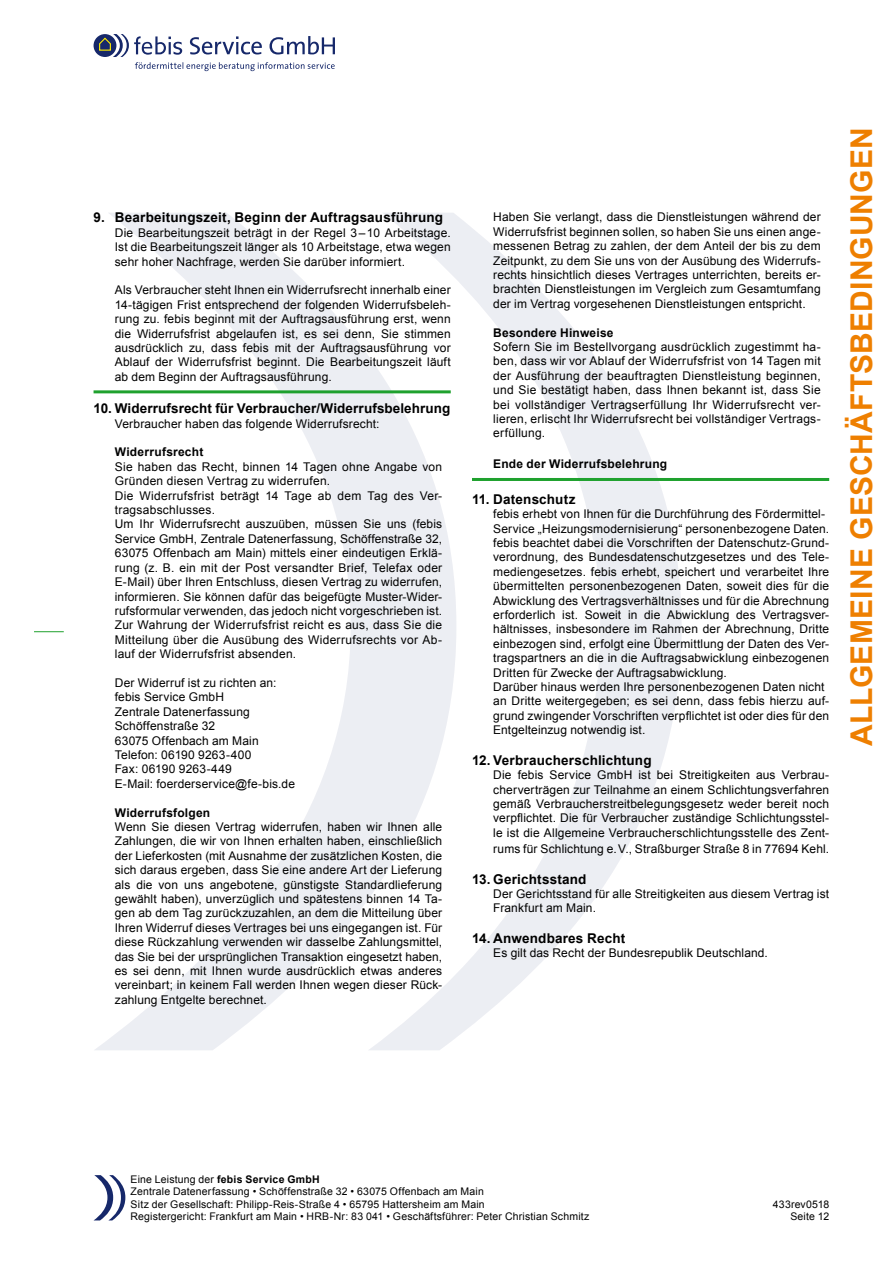
<style>
.page{position:relative;width:893px;height:1263px;background:#fff}
.page>*{position:absolute;margin:0;border:0;box-sizing:border-box;transform-origin:0 0}
.t1{font:700 30px "Arial";letter-spacing:.005em;color:#ee7f00}
.Überschrift{font:700 13.5px "Arial";letter-spacing:.01em;color:#000}
.Fliesstext{font:700 13.5px "Arial";letter-spacing:.015em;color:#000}
.Fliesstext-2{font:12px/14.4px "Arial";letter-spacing:.01em;color:#000;text-align:justify}
.Fliesstext-3{font:700 12px "Arial";letter-spacing:.02em;color:#000}
.t2{font:10.5px/12.6px "Arial";letter-spacing:.015em;color:#000;text-align:right}
.s1{font-weight:700}
</style>
<div class="page">
<div style="left:94px;top:34px;width:22px;height:23px;background:#16286a;border-radius:50%"></div>
<svg style="left:98px;top:34px;width:237px;height:37px"></svg>
<svg style="left:94px;top:1175px;width:31px;height:45px"></svg>
<svg style="left:94px;top:213px;width:274px;height:837px"></svg>
<svg style="left:368px;top:213px;width:314px;height:837px"></svg>
<hr style="left:472px;top:478px;width:357px;height:3px;background:#1fa12e">
<hr style="left:94px;top:390px;width:357px;height:3px;background:#1fa12e">
<hr style="left:34px;top:631px;width:30px;height:1px;background:#1fa12e">
<p class="Überschrift" style="left:94px;top:209px;width:351px">9. Bearbeitungszeit, Beginn der Auftragsausführung</p>
<p class="Fliesstext-2" style="left:115px;top:226px;width:337px">Die Bearbeitungszeit beträgt in der Regel 3–10 Arbeitstage.<br>Ist die Bearbeitungszeit länger als 10 Arbeitstage, etwa wegen sehr hoher Nachfrage, werden Sie darüber informiert.</p>
<p class="Fliesstext-2" style="left:115px;top:283px;width:337px">Als Verbraucher steht Ihnen ein Widerrufsrecht innerhalb einer 14-tägigen Frist entsprechend der folgenden Widerrufsbeleh&shy;rung zu. febis beginnt mit der Auftragsausführung erst, wenn die Widerrufsfrist abgelaufen ist, es sei denn, Sie stimmen ausdrücklich zu, dass febis mit der Auftragsausführung vor Ablauf der Widerrufsfrist beginnt. Die Bearbeitungszeit läuft ab dem Beginn der Auftragsausführung.</p>
<p class="Überschrift" style="left:94px;top:399px;width:358px">10. Widerrufsrecht für Verbraucher/Widerrufsbelehrung</p>
<p class="Fliesstext-2" style="left:115px;top:416px;width:266px">Verbraucher haben das folgende Widerrufsrecht:</p>
<p class="Fliesstext-3" style="left:115px;top:444px;width:90px">Widerrufsrecht</p>
<p class="Fliesstext-2" style="left:115px;top:460px;width:329px">Sie haben das Recht, binnen 14 Tagen ohne Angabe von<br>Gründen diesen Vertrag zu widerrufen.</p>
<p class="Fliesstext-2" style="left:115px;top:488px;width:329px">Die Widerrufsfrist beträgt 14 Tage ab dem Tag des Ver&shy;tragsabschlusses.</p>
<p class="Fliesstext-2" style="left:115px;top:517px;width:329px">Um Ihr Widerrufsrecht auszuüben, müssen Sie uns (febis Service GmbH, Zentrale Datenerfassung, Schöffenstraße 32, 63075 Offenbach am Main) mittels einer eindeutigen Erklä&shy;rung (z. B. ein mit der Post versandter Brief, Telefax oder E-Mail) über Ihren Entschluss, diesen Vertrag zu widerrufen, informieren. Sie können dafür das beigefügte Muster-Wider&shy;rufsformular verwenden, das jedoch nicht vorgeschrieben ist.</p>
<p class="Fliesstext-2" style="left:115px;top:618px;width:329px">Zur Wahrung der Widerrufsfrist reicht es aus, dass Sie die Mitteilung über die Ausübung des Widerrufsrechts vor Ab&shy;lauf der Widerrufsfrist absenden.</p>
<p class="Fliesstext-2" style="left:115px;top:676px;width:163px">Der Widerruf ist zu richten an:</p>
<p class="Fliesstext-2" style="left:115px;top:690px;width:111px">febis Service GmbH</p>
<p class="Fliesstext-2" style="left:115px;top:704px;width:137px">Zentrale Datenerfassung</p>
<p class="Fliesstext-2" style="left:115px;top:719px;width:102px">Schöffenstraße 32</p>
<p class="Fliesstext-2" style="left:115px;top:733px;width:145px">63075 Offenbach am Main</p>
<p class="Fliesstext-2" style="left:115px;top:748px;width:138px">Telefon: 06190 9263-400</p>
<p class="Fliesstext-2" style="left:115px;top:762px;width:119px">Fax: 06190 9263-449</p>
<p class="Fliesstext-2" style="left:115px;top:776px;width:182px">E-Mail: foerderservice@fe-bis.de</p>
<p class="Fliesstext-3" style="left:115px;top:804px;width:97px">Widerrufsfolgen</p>
<p class="Fliesstext-2" style="left:115px;top:820px;width:329px">Wenn Sie diesen Vertrag widerrufen, haben wir Ihnen alle Zahlungen, die wir von Ihnen erhalten haben, einschließlich der Lieferkosten (mit Ausnahme der zusätzlichen Kosten, die sich daraus ergeben, dass Sie eine andere Art der Lieferung als die von uns angebotene, günstigste Standardlieferung gewählt haben), unverzüglich und spätestens binnen 14 Ta&shy;gen ab dem Tag zurückzuzahlen, an dem die Mitteilung über Ihren Widerruf dieses Vertrages bei uns eingegangen ist. Für diese Rückzahlung verwenden wir dasselbe Zahlungsmittel, das Sie bei der ursprünglichen Transaktion eingesetzt haben, es sei denn, mit Ihnen wurde ausdrücklich etwas anderes vereinbart; in keinem Fall werden Ihnen wegen dieser Rück&shy;zahlung Entgelte berechnet.</p>
<p class="Fliesstext-2" style="left:493px;top:210px;width:329px">Haben Sie verlangt, dass die Dienstleistungen während der Widerrufsfrist beginnen sollen, so haben Sie uns einen ange&shy;messenen Betrag zu zahlen, der dem Anteil der bis zu dem Zeitpunkt, zu dem Sie uns von der Ausübung des Widerrufs&shy;rechts hinsichtlich dieses Vertrages unterrichten, bereits er&shy;brachten Dienstleistungen im Vergleich zum Gesamtumfang der im Vertrag vorgesehenen Dienstleistungen entspricht.</p>
<p class="Fliesstext-3" style="left:493px;top:324px;width:122px">Besondere Hinweise</p>
<p class="Fliesstext-2" style="left:493px;top:340px;width:329px">Sofern Sie im Bestellvorgang ausdrücklich zugestimmt ha&shy;ben, dass wir vor Ablauf der Widerrufsfrist von 14 Tagen mit der Ausführung der beauftragten Dienstleistung beginnen, und Sie bestätigt haben, dass Ihnen bekannt ist, dass Sie bei vollständiger Vertragserfüllung Ihr Widerrufsrecht ver&shy;lieren, erlischt Ihr Widerrufsrecht bei vollständiger Vertrags&shy;erfüllung.</p>
<p class="Fliesstext-3" style="left:493px;top:456px;width:176px">Ende der Widerrufsbelehrung</p>
<p class="Fliesstext" style="left:472px;top:490px;width:105px">11. Datenschutz</p>
<p class="Fliesstext-2" style="left:493px;top:507px;width:333px">febis erhebt von Ihnen für die Durchführung des Fördermittel-</p>
<p class="Fliesstext-2" style="left:493px;top:521px;width:337px">Service „Heizungsmodernisierung“ personenbezogene Daten.</p>
<p class="Fliesstext-2" style="left:493px;top:536px;width:337px">febis beachtet dabei die Vorschriften der Datenschutz-Grund&shy;verordnung, des Bundesdatenschutzgesetzes und des Tele&shy;mediengesetzes. febis erhebt, speichert und verarbeitet Ihre übermittelten personenbezogenen Daten, soweit dies für die Abwicklung des Vertragsverhältnisses und für die Abrechnung erforderlich ist. Soweit in die Abwicklung des Vertragsver&shy;hältnisses, insbesondere im Rahmen der Abrechnung, Dritte einbezogen sind, erfolgt eine Übermittlung der Daten des Ver&shy;tragspartners an die in die Auftragsabwicklung einbezogenen Dritten für Zwecke der Auftragsabwicklung.</p>
<p class="Fliesstext-2" style="left:493px;top:680px;width:333px">Darüber hinaus werden Ihre personenbezogenen Daten nicht</p>
<p class="Fliesstext-2" style="left:493px;top:694px;width:337px">an Dritte weitergegeben; es sei denn, dass febis hierzu auf&shy;grund zwingender Vorschriften verpflichtet ist oder dies für den</p>
<p class="Fliesstext-2" style="left:493px;top:723px;width:154px">Entgelteinzug notwendig ist.</p>
<p class="Überschrift" style="left:472px;top:751px;width:181px">12. Verbraucherschlichtung</p>
<p class="Fliesstext-2" style="left:493px;top:768px;width:337px">Die febis Service GmbH ist bei Streitigkeiten aus Verbrau&shy;cherverträgen zur Teilnahme an einem Schlichtungsverfahren gemäß Verbraucherstreitbelegungsgesetz weder bereit noch verpflichtet. Die für Verbraucher zuständige Schlichtungsstel&shy;le ist die Allgemeine Verbraucherschlichtungsstelle des Zent-</p>
<p class="Fliesstext-2" style="left:493px;top:842px;width:337px">rums für Schlichtung e.V., Straßburger Straße 8 in 77694 Kehl.</p>
<p class="Überschrift" style="left:472px;top:870px;width:116px">13. Gerichtsstand</p>
<p class="Fliesstext-2" style="left:493px;top:887px;width:337px">Der Gerichtsstand für alle Streitigkeiten aus diesem Vertrag ist<br>Frankfurt am Main.</p>
<p class="Überschrift" style="left:472px;top:929px;width:155px">14. Anwendbares Recht</p>
<p class="Fliesstext-2" style="left:493px;top:946px;width:276px">Es gilt das Recht der Bundesrepublik Deutschland.</p>
<p class="t1" style="left:841px;top:746px;width:620px;rotate:-90deg">ALLGEMEINE GESCHÄFTSBEDINGUNGEN</p>
<p class="t2" style="left:131px;top:1173px;width:460px;text-align:left">Eine Leistung der <span class="s1">febis Service GmbH<br></span>Zentrale Datenerfassung • Schöffenstraße 32 • 63075 Offenbach am Main<br>Sitz der Gesellschaft: Philipp-Reis-Straße 4 • 65795 Hattersheim am Main<br>Registergericht: Frankfurt am Main • HRB-Nr: 83 041 • Geschäftsführer: Peter Christian Schmitz</p>
<p class="t2" style="left:773px;top:1198px;width:58px">433rev0518<br>Seite 12</p>
</div>
